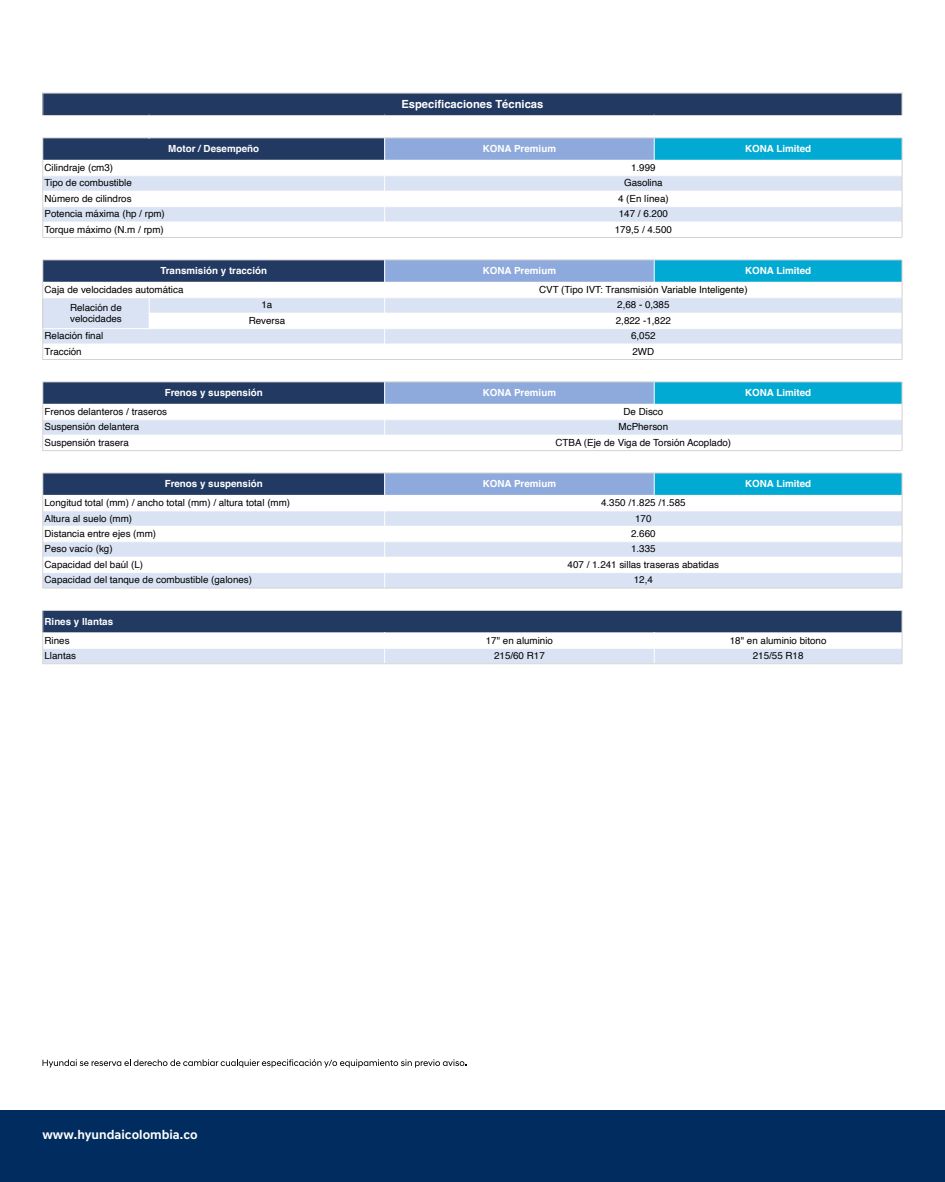
<style>
.page{position:relative;width:945px;height:1182px;background:#fff}
.page>*{position:absolute;margin:0;border:0;box-sizing:border-box;transform-origin:0 0}
.t1{font:700 12.86px "Hyundai Sans Text";color:#fff}
.t2{font:700 11.2px "Helvetica";color:#fff}
.t3{font:9.8px/11.9px "Helvetica";color:#000}
.t4{font:700 9.8px "Helvetica";color:#fff}
</style>
<div class="page">
<svg style="left:43px;top:1059px;width:423px;height:8px"></svg>
<div style="left:0;top:1110px;width:945px;height:71px;background:#002c5f"></div>
<div style="left:43px;top:93px;width:859px;height:22px;background:#223962"></div>
<div style="left:43px;top:138px;width:342px;height:22px;background:#223962"></div>
<div style="left:385px;top:138px;width:269px;height:22px;background:#8ea9db"></div>
<div style="left:654px;top:138px;width:248px;height:22px;background:#00aad3"></div>
<div style="left:43px;top:176px;width:342px;height:15px;background:#dae3f3"></div>
<div style="left:385px;top:176px;width:517px;height:15px;background:#dae3f3"></div>
<div style="left:43px;top:206px;width:342px;height:16px;background:#dae3f3"></div>
<div style="left:385px;top:206px;width:517px;height:16px;background:#dae3f3"></div>
<div style="left:43px;top:260px;width:342px;height:22px;background:#223962"></div>
<div style="left:385px;top:260px;width:269px;height:22px;background:#8ea9db"></div>
<div style="left:654px;top:260px;width:248px;height:22px;background:#00aad3"></div>
<div style="left:43px;top:298px;width:106px;height:30px;background:#dae3f3"></div>
<div style="left:149px;top:298px;width:236px;height:15px;background:#dae3f3"></div>
<div style="left:385px;top:298px;width:517px;height:15px;background:#dae3f3"></div>
<div style="left:43px;top:328px;width:342px;height:16px;background:#dae3f3"></div>
<div style="left:385px;top:328px;width:517px;height:16px;background:#dae3f3"></div>
<div style="left:43px;top:382px;width:342px;height:22px;background:#223962"></div>
<div style="left:385px;top:382px;width:269px;height:22px;background:#8ea9db"></div>
<div style="left:654px;top:382px;width:248px;height:22px;background:#00aad3"></div>
<div style="left:43px;top:419px;width:342px;height:16px;background:#dae3f3"></div>
<div style="left:385px;top:419px;width:517px;height:16px;background:#dae3f3"></div>
<div style="left:43px;top:473px;width:342px;height:22px;background:#223962"></div>
<div style="left:385px;top:473px;width:269px;height:22px;background:#8ea9db"></div>
<div style="left:654px;top:473px;width:248px;height:22px;background:#00aad3"></div>
<div style="left:43px;top:511px;width:342px;height:15px;background:#dae3f3"></div>
<div style="left:385px;top:511px;width:517px;height:15px;background:#dae3f3"></div>
<div style="left:43px;top:541px;width:342px;height:16px;background:#dae3f3"></div>
<div style="left:385px;top:541px;width:517px;height:16px;background:#dae3f3"></div>
<div style="left:43px;top:572px;width:342px;height:16px;background:#dae3f3"></div>
<div style="left:385px;top:572px;width:517px;height:16px;background:#dae3f3"></div>
<div style="left:43px;top:610px;width:859px;height:22px;background:#223962"></div>
<div style="left:43px;top:648px;width:342px;height:15px;background:#dae3f3"></div>
<div style="left:385px;top:648px;width:269px;height:15px;background:#dae3f3"></div>
<div style="left:654px;top:648px;width:248px;height:15px;background:#dae3f3"></div>
<hr style="left:149px;top:297px;width:1px;height:32px;background:#fff">
<hr style="left:385px;top:115px;width:1px;height:122px;background:#fff">
<hr style="left:385px;top:260px;width:1px;height:99px;background:#fff">
<hr style="left:385px;top:382px;width:1px;height:68px;background:#fff">
<hr style="left:385px;top:473px;width:1px;height:115px;background:#fff">
<hr style="left:385px;top:632px;width:1px;height:31px;background:#fff">
<hr style="left:654px;top:115px;width:1px;height:46px;background:#fff">
<svg style="left:654px;top:261px;width:1px;height:21px"></svg>
<svg style="left:654px;top:382px;width:1px;height:22px"></svg>
<svg style="left:654px;top:474px;width:1px;height:21px"></svg>
<hr style="left:654px;top:632px;width:1px;height:31px;background:#fff">
<hr style="left:42px;top:115px;width:860px;height:1px;background:#d2d2d2">
<hr style="left:42px;top:138px;width:860px;height:1px;background:#d2d2d2">
<hr style="left:42px;top:206px;width:860px;height:1px;background:#fff">
<hr style="left:42px;top:237px;width:860px;height:1px;background:#d2d2d2">
<hr style="left:42px;top:260px;width:860px;height:1px;background:#d2d2d2">
<hr style="left:148px;top:313px;width:754px;height:1px;background:#fff">
<hr style="left:42px;top:328px;width:860px;height:1px;background:#fff">
<hr style="left:42px;top:359px;width:860px;height:1px;background:#d2d2d2">
<hr style="left:42px;top:381px;width:860px;height:1px;background:#d2d2d2">
<hr style="left:42px;top:419px;width:860px;height:1px;background:#fff">
<hr style="left:42px;top:450px;width:860px;height:1px;background:#d2d2d2">
<hr style="left:42px;top:473px;width:860px;height:1px;background:#d2d2d2">
<hr style="left:42px;top:541px;width:860px;height:1px;background:#fff">
<hr style="left:42px;top:572px;width:860px;height:1px;background:#fff">
<hr style="left:42px;top:588px;width:860px;height:1px;background:#d2d2d2">
<hr style="left:42px;top:610px;width:860px;height:1px;background:#d2d2d2">
<hr style="left:42px;top:648px;width:860px;height:1px;background:#fff">
<hr style="left:42px;top:663px;width:860px;height:1px;background:#d2d2d2">
<svg style="left:43px;top:92px;width:1px;height:46px"></svg>
<hr style="left:43px;top:138px;width:1px;height:99px;background:#d2d2d2">
<hr style="left:43px;top:260px;width:1px;height:99px;background:#d2d2d2">
<hr style="left:43px;top:382px;width:1px;height:68px;background:#d2d2d2">
<hr style="left:43px;top:473px;width:1px;height:115px;background:#d2d2d2">
<hr style="left:43px;top:610px;width:1px;height:53px;background:#d2d2d2">
<hr style="left:43px;top:663px;width:1px;height:246px;background:#fff">
<svg style="left:902px;top:92px;width:1px;height:24px"></svg>
<hr style="left:902px;top:138px;width:1px;height:99px;background:#d2d2d2">
<hr style="left:902px;top:260px;width:1px;height:99px;background:#d2d2d2">
<hr style="left:902px;top:382px;width:1px;height:68px;background:#d2d2d2">
<hr style="left:902px;top:473px;width:1px;height:115px;background:#d2d2d2">
<hr style="left:902px;top:610px;width:1px;height:53px;background:#d2d2d2">
<hr style="left:42px;top:93px;width:860px;height:1px;background:#d2d2d2">
<p class="t2" style="left:401px;top:97px;width:143px">Especificaciones Técnicas</p>
<p class="t4" style="left:168px;top:143px;width:92px">Motor / Desempeño</p>
<p class="t4" style="left:483px;top:143px;width:75px">KONA Premium</p>
<p class="t4" style="left:745px;top:143px;width:68px">KONA Limited</p>
<p class="t3" style="left:45px;top:162px;width:70px">Cilindraje (cm3)</p>
<p class="t3" style="left:631px;top:162px;width:26px">1.999</p>
<p class="t3" style="left:45px;top:177px;width:89px">Tipo de combustible</p>
<p class="t3" style="left:624px;top:177px;width:40px">Gasolina</p>
<p class="t3" style="left:45px;top:193px;width:89px">Número de cilindros</p>
<p class="t3" style="left:618px;top:193px;width:52px">4 (En línea)</p>
<p class="t3" style="left:45px;top:208px;width:122px">Potencia máxima (hp / rpm)</p>
<p class="t3" style="left:619px;top:208px;width:51px">147 / 6.200</p>
<p class="t3" style="left:45px;top:224px;width:121px">Torque máximo (N.m / rpm)</p>
<p class="t3" style="left:615px;top:224px;width:59px">179,5 / 4.500</p>
<p class="t4" style="left:160px;top:264px;width:108px">Transmisión y tracción</p>
<p class="t4" style="left:483px;top:264px;width:75px">KONA Premium</p>
<p class="t4" style="left:745px;top:264px;width:68px">KONA Limited</p>
<p class="t3" style="left:45px;top:284px;width:140px">Caja de velocidades automática</p>
<p class="t3" style="left:539px;top:284px;width:210px">CVT (Tipo IVT: Transmisión Variable Inteligente)</p>
<p class="t3" style="left:70px;top:301px;width:53px">Relación de velocidades</p>
<p class="t3" style="left:261px;top:299px;width:12px">1a</p>
<p class="t3" style="left:617px;top:299px;width:54px">2,68 - 0,385</p>
<p class="t3" style="left:249px;top:315px;width:38px">Reversa</p>
<p class="t3" style="left:616px;top:315px;width:57px">2,822 -1,822</p>
<p class="t3" style="left:45px;top:330px;width:60px">Relación final</p>
<p class="t3" style="left:631px;top:330px;width:26px">6,052</p>
<p class="t3" style="left:45px;top:345px;width:39px">Tracción</p>
<p class="t3" style="left:633px;top:345px;width:23px">2WD</p>
<p class="t4" style="left:165px;top:386px;width:100px">Frenos y suspensión</p>
<p class="t4" style="left:483px;top:386px;width:75px">KONA Premium</p>
<p class="t4" style="left:745px;top:386px;width:68px">KONA Limited</p>
<p class="t3" style="left:45px;top:406px;width:124px">Frenos delanteros / traseros</p>
<p class="t3" style="left:624px;top:406px;width:41px">De Disco</p>
<p class="t3" style="left:45px;top:421px;width:96px">Suspensión delantera</p>
<p class="t3" style="left:619px;top:421px;width:51px">McPherson</p>
<p class="t3" style="left:45px;top:437px;width:86px">Suspensión trasera</p>
<p class="t3" style="left:556px;top:437px;width:177px">CTBA (Eje de Viga de Torsión Acoplado)</p>
<p class="t4" style="left:165px;top:477px;width:100px">Frenos y suspensión</p>
<p class="t4" style="left:483px;top:477px;width:75px">KONA Premium</p>
<p class="t4" style="left:745px;top:477px;width:68px">KONA Limited</p>
<p class="t3" style="left:45px;top:497px;width:247px">Longitud total (mm) / ancho total (mm) / altura total (mm)</p>
<p class="t3" style="left:601px;top:497px;width:86px">4.350 /1.825 /1.585</p>
<p class="t3" style="left:45px;top:512px;width:89px">Altura al suelo (mm)</p>
<p class="t3" style="left:635px;top:512px;width:18px">170</p>
<p class="t3" style="left:45px;top:528px;width:113px">Distancia entre ejes (mm)</p>
<p class="t3" style="left:631px;top:528px;width:26px">2.660</p>
<p class="t3" style="left:45px;top:543px;width:70px">Peso vacío (kg)</p>
<p class="t3" style="left:631px;top:543px;width:26px">1.335</p>
<p class="t3" style="left:45px;top:558px;width:100px">Capacidad del baúl (L)</p>
<p class="t3" style="left:568px;top:558px;width:153px">407 / 1.241 sillas traseras abatidas</p>
<p class="t3" style="left:45px;top:574px;width:209px">Capacidad del tanque de combustible (galones)</p>
<p class="t3" style="left:634px;top:574px;width:21px">12,4</p>
<p class="t4" style="left:45px;top:615px;width:70px">Rines y llantas</p>
<p class="t3" style="left:45px;top:634px;width:27px">Rines</p>
<p class="t3" style="left:486px;top:634px;width:69px">17" en aluminio</p>
<p class="t3" style="left:730px;top:634px;width:98px">18" en aluminio bitono</p>
<p class="t3" style="left:45px;top:649px;width:33px">Llantas</p>
<p class="t3" style="left:494px;top:649px;width:52px">215/60 R17</p>
<p class="t3" style="left:753px;top:649px;width:52px">215/55 R18</p>
<h1 class="t1" style="left:43px;top:1126px;width:157px">www.hyundaicolombia.co</h1>
</div>
